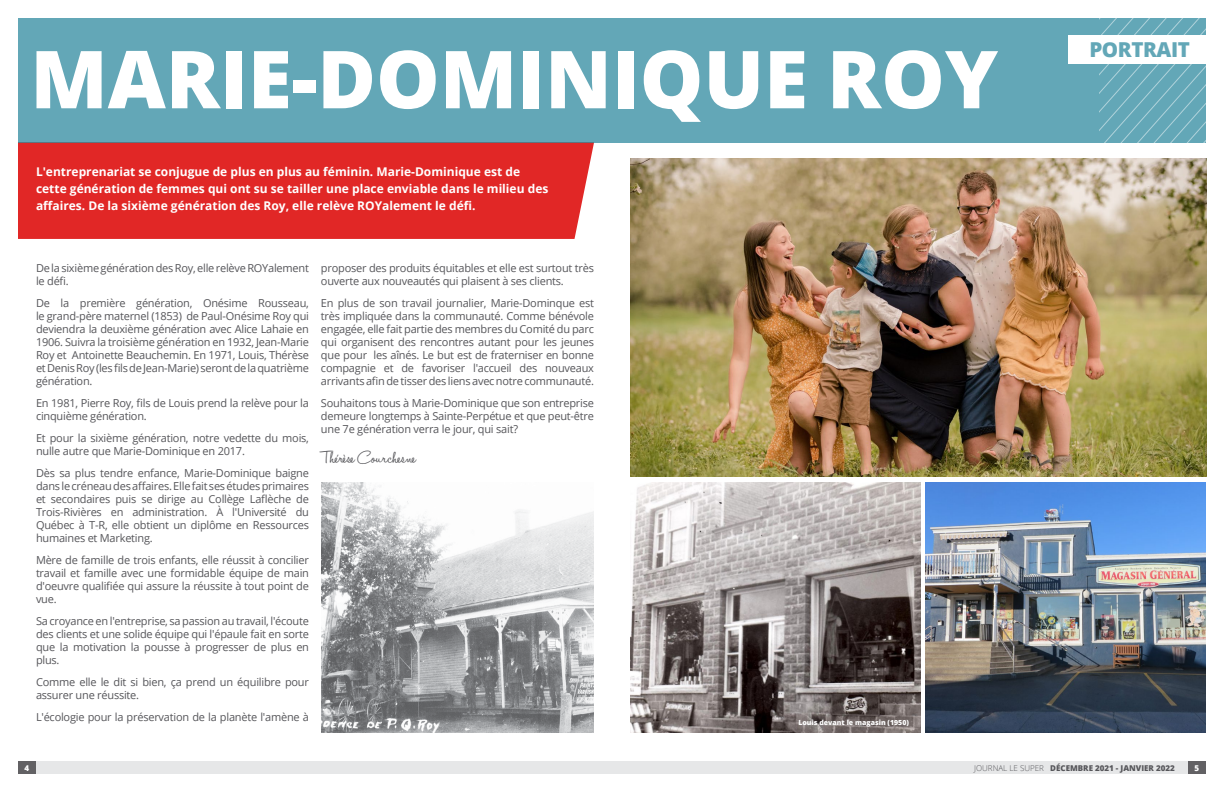
<style>
.page{position:relative;width:1224px;height:792px;background:#fff}
.page>*{position:absolute;margin:0;border:0;box-sizing:border-box;transform-origin:0 0}
.t1{font:800 80px "Open Sans";color:#fff}
.t2{font:800 20.5px "Open Sans";letter-spacing:-.02em;color:#63a7b7}
.t3{font:20px "Halo Handletter";color:#56565a}
.t4{font:700 12px/17px "Open Sans";color:#fff}
.t5{font:11px/13px "Open Sans";letter-spacing:-.02em;color:#56565a;text-align:justify}
.t6{font:800 8px "Open Sans";color:#56565a}
.t7{font:800 8px "Open Sans";color:#fff}
.t8{font:800 7px "Open Sans";color:#fff}
.s1{font-weight:300}
</style>
<div class="page">
<img style="left:630px;top:482px;width:291px;height:251px">
<img style="left:630px;top:158px;width:577px;height:319px">
<div style="left:18px;top:18px;width:1188px;height:125px;background:#63a7b7"></div>
<svg style="left:1099px;top:18px;width:107px;height:125px"></svg>
<div style="left:1068px;top:35px;width:139px;height:29px;background:#fff"></div>
<div style="left:18px;top:143px;width:576px;height:96px;background:#e12726"></div>
<img style="left:321px;top:482px;width:273px;height:251px">
<img style="left:926px;top:482px;width:280px;height:251px">
<div style="left:18px;top:761px;width:18px;height:13px;background:#626164"></div>
<div style="left:1188px;top:761px;width:18px;height:13px;background:#626164"></div>
<div style="left:36px;top:761px;width:576px;height:13px;background:#e6e7e8"></div>
<div style="left:612px;top:761px;width:576px;height:13px;background:#e6e7e8"></div>
<h1 class="t1" style="left:30px;top:18px;width:969px">MARIE-DOMINIQUE ROY</h1>
<p class="t4" style="left:36px;top:162px;width:514px">L'entreprenariat se conjugue de plus en plus au féminin. Marie-Dominique est de cette génération de femmes qui ont su se tailler une place enviable dans le milieu des affaires. De la sixième génération des Roy, elle relève ROYalement le défi.</p>
<p class="t5" style="left:36px;top:261px;width:274px">De la sixième génération des Roy, elle relève ROYalement le défi.</p>
<p class="t5" style="left:36px;top:296px;width:275px">De la première génération, Onésime Rousseau, le grand-père maternel (1853) de Paul-Onésime Roy qui deviendra la deuxième génération avec Alice Lahaie en 1906. Suivra la troisième génération en 1932, Jean-Marie Roy et Antoinette Beauchemin. En 1971, Louis, Thérèse et Denis Roy (les fils de Jean-Marie) seront de la quatrième génération.</p>
<p class="t5" style="left:36px;top:396px;width:275px">En 1981, Pierre Roy, fils de Louis prend la relève pour la cinquième génération.</p>
<p class="t5" style="left:36px;top:431px;width:275px">Et pour la sixième génération, notre vedette du mois, nulle autre que Marie-Dominique en 2017.</p>
<p class="t5" style="left:36px;top:466px;width:275px">Dès sa plus tendre enfance, Marie-Dominique baigne dans le créneau des affaires. Elle fait ses études primaires et secondaires puis se dirige au Collège Laflèche de Trois-Rivières en administration. À l'Université du Québec à T-R, elle obtient un diplôme en Ressources humaines et Marketing.</p>
<p class="t5" style="left:36px;top:553px;width:275px">Mère de famille de trois enfants, elle réussit à concilier travail et famille avec une formidable équipe de main d'oeuvre qualifiée qui assure la réussite à tout point de vue.</p>
<p class="t5" style="left:36px;top:614px;width:275px">Sa croyance en l'entreprise, sa passion au travail, l'écoute des clients et une solide équipe qui l'épaule fait en sorte que la motivation la pousse à progresser de plus en plus.</p>
<p class="t5" style="left:36px;top:675px;width:275px">Comme elle le dit si bien, ça prend un équilibre pour assurer une réussite.</p>
<p class="t5" style="left:36px;top:710px;width:274px">L'écologie pour la préservation de la planète l'amène à</p>
<p class="t5" style="left:321px;top:261px;width:275px">proposer des produits équitables et elle est surtout très ouverte aux nouveautés qui plaisent à ses clients.</p>
<p class="t5" style="left:321px;top:296px;width:275px">En plus de son travail journalier, Marie-Dominque est très impliquée dans la communauté. Comme bénévole engagée, elle fait partie des membres du Comité du parc qui organisent des rencontres autant pour les jeunes que pour les aînés. Le but est de fraterniser en bonne compagnie et de favoriser l'accueil des nouveaux arrivants afin de tisser des liens avec notre communauté.</p>
<p class="t5" style="left:321px;top:396px;width:275px">Souhaitons tous à Marie-Dominique que son entreprise demeure longtemps à Sainte-Perpétue et que peut-être une 7e génération verra le jour, qui sait?</p>
<h3 class="t3" style="left:321px;top:447px;width:97px">Thérèse Courchesne</h3>
<p class="t8" style="left:798px;top:717px;width:112px">Louis devant le magasin (1950)</p>
<h2 class="t2" style="left:1089px;top:34px;width:102px">PORTRAIT</h2>
<p class="t7" style="left:25px;top:762px;width:6px">4</p>
<p class="t6" style="left:974px;top:762px;width:202px"><span class="s1">JOURNAL LE SUPER</span> DÉCEMBRE 2021 - JANVIER 2022</p>
<p class="t7" style="left:1195px;top:762px;width:6px">5</p>
</div>
